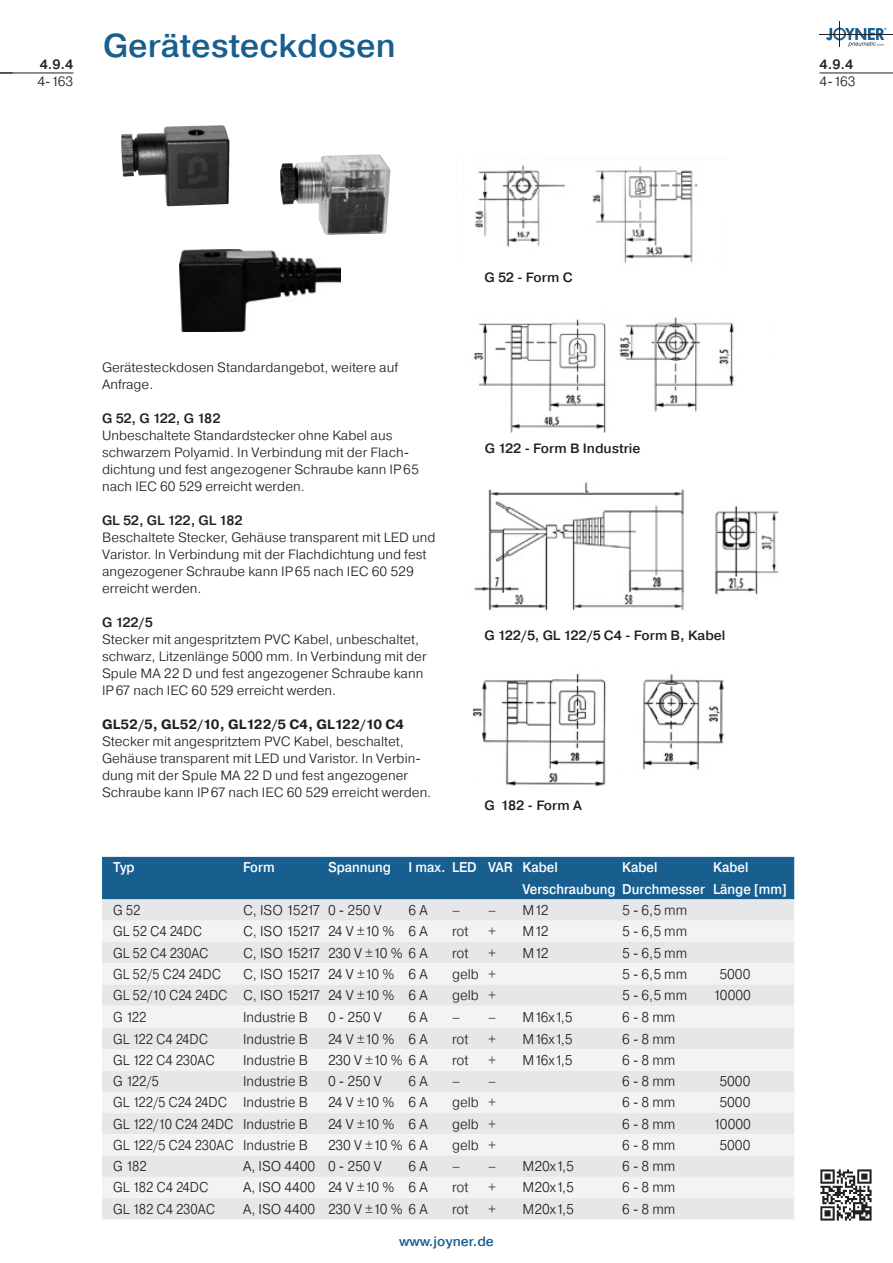
<style>
.page{position:relative;width:893px;height:1263px;background:#fff}
.page>*{position:absolute;margin:0;border:0;box-sizing:border-box;transform-origin:0 0}
.t1{font:500 33px "Pragmatica";color:#185f90}
.t2{font:300 14.1px "Pragmatica";color:#231f20;scale:.95 1}
.t3{font:300 14.1px "Pragmatica";color:#231f20;scale:.9 1}
.t4{font:500 14.1px/21.3px "Pragmatica";color:#fff;scale:.9 1}
.t5{font:300 14.1px "Pragmatica";letter-spacing:-.07em;color:#231f20;scale:.95 1}
.t6{font:300 14.1px "Pragmatica";letter-spacing:-.03em;color:#231f20;scale:.9 1}
.t7{font:300 14.1px "Pragmatica";letter-spacing:-.02em;color:#231f20;scale:.95 1}
.t8{font:300 13.5px/17px "Pragmatica";color:#231f20}
.t9{font:500 13.5px "Pragmatica";color:#231f20}
.t10{font:700 13.5px "Pragmatica";color:#231f20}
.t11{font:500 13.5px "Pragmatica";color:#185f90}
</style>
<div class="page">
<img style="left:473px;top:317px;width:261px;height:115px">
<img style="left:475px;top:165px;width:223px;height:98px">
<img style="left:121px;top:125px;width:109px;height:81px">
<img style="left:280px;top:154px;width:111px;height:81px">
<img style="left:180px;top:249px;width:161px;height:82px">
<img style="left:474px;top:482px;width:305px;height:129px">
<img style="left:472px;top:673px;width:252px;height:114px">
<hr style="left:820px;top:73px;width:73px;height:1px;background:#231f20">
<hr style="left:0;top:73px;width:73px;height:1px;background:#231f20">
<svg style="left:826px;top:21px;width:60px;height:26px"></svg>
<hr style="left:820px;top:34px;width:73px;height:1px;background:#231f20">
<img style="left:821px;top:1169px;width:51px;height:51px">
<div style="left:102px;top:857px;width:692px;height:42px;background:#185f90"></div>
<svg style="left:102px;top:899px;width:692px;height:22px;background:#e5e6e8"></svg>
<svg style="left:102px;top:921px;width:692px;height:234px;fill:#f2f3f4"></svg>
<svg style="left:102px;top:1155px;width:692px;height:64px"></svg>
<h1 class="t1" style="left:103px;top:25px;width:294px">Gerätesteckdosen</h1>
<p class="t9" style="left:40px;top:56px;width:35px">4.9.4</p>
<p class="t9" style="left:820px;top:56px;width:35px">4.9.4</p>
<p class="t8" style="left:37px;top:73px;width:37px">4-163</p>
<p class="t8" style="left:820px;top:73px;width:37px">4-163</p>
<p class="t8" style="left:102px;top:359px;width:298px">Gerätesteckdosen Standardangebot, weitere auf<br>Anfrage.</p>
<p class="t9" style="left:102px;top:410px;width:120px">G 52, G 122, G 182</p>
<p class="t8" style="left:102px;top:427px;width:318px">Unbeschaltete Standardstecker ohne Kabel aus schwarzem Polyamid. In Verbindung mit der Flach&shy;dichtung und fest angezogener Schraube kann IP65 nach IEC 60 529 erreicht werden.</p>
<p class="t9" style="left:102px;top:512px;width:142px">GL 52, GL 122, GL 182</p>
<p class="t8" style="left:102px;top:529px;width:335px">Beschaltete Stecker, Gehäuse transparent mit LED und Varistor. In Verbindung mit der Flachdichtung und fest angezogener Schraube kann IP65 nach IEC 60 529 erreicht werden.</p>
<p class="t9" style="left:102px;top:614px;width:52px">G 122/5</p>
<p class="t8" style="left:102px;top:631px;width:326px">Stecker mit angespritztem PVC Kabel, unbeschaltet, schwarz, Litzenlänge 5000 mm. In Verbindung mit der Spule MA 22 D und fest angezogener Schraube kann IP67 nach IEC 60 529 erreicht werden.</p>
<p class="t10" style="left:102px;top:716px;width:304px">GL52/5, GL52/10, GL122/5 C4, GL122/10 C4</p>
<p class="t8" style="left:102px;top:733px;width:331px">Stecker mit angespritztem PVC Kabel, beschaltet, Gehäuse transparent mit LED und Varistor. In Verbin&shy;dung mit der Spule MA 22 D und fest angezogener Schraube kann IP67 nach IEC 60 529 erreicht werden.</p>
<p class="t9" style="left:484px;top:269px;width:90px">G 52 - Form C</p>
<p class="t9" style="left:485px;top:439px;width:157px">G 122 - Form B Industrie</p>
<p class="t9" style="left:484px;top:626px;width:243px">G 122/5, GL 122/5 C4 - Form B, Kabel</p>
<p class="t9" style="left:484px;top:796px;width:99px">G 182 - Form A</p>
<p class="t4" style="left:113px;top:857px;width:25px">Typ</p>
<p class="t4" style="left:243px;top:857px;width:37px">Form</p>
<p class="t4" style="left:328px;top:857px;width:257px">Spannung I max. LED VAR Kabel</p>
<p class="t4" style="left:622px;top:857px;width:41px">Kabel</p>
<p class="t4" style="left:523px;top:857px;width:295px;text-indent:191px">Kabel<br>Verschraubung Durchmesser Länge [mm]</p>
<p class="t3" style="left:113px;top:901px;width:32px">G 52</p>
<p class="t2" style="left:243px;top:901px;width:147px">C, ISO 15217 0 - 250 V</p>
<p class="t2" style="left:409px;top:901px;width:22px">6 A</p>
<p class="t2" style="left:452px;top:901px;width:48px">– –</p>
<p class="t2" style="left:523px;top:901px;width:29px">M12</p>
<p class="t2" style="left:622px;top:901px;width:70px">5 - 6,5 mm</p>
<p class="t3" style="left:113px;top:922px;width:100px">GL 52 C4 24DC</p>
<p class="t5" style="left:243px;top:922px;width:196px">C, ISO 15217 24 V ±10 % 6 A</p>
<p class="t2" style="left:452px;top:922px;width:19px">rot</p>
<p class="t2" style="left:488px;top:922px;width:10px">+</p>
<p class="t2" style="left:523px;top:922px;width:29px">M12</p>
<p class="t2" style="left:622px;top:922px;width:70px">5 - 6,5 mm</p>
<p class="t3" style="left:113px;top:944px;width:107px">GL 52 C4 230AC</p>
<p class="t7" style="left:243px;top:944px;width:196px">C, ISO 15217 230 V ±10 % 6 A</p>
<p class="t2" style="left:452px;top:944px;width:19px">rot</p>
<p class="t2" style="left:488px;top:944px;width:10px">+</p>
<p class="t2" style="left:523px;top:944px;width:29px">M12</p>
<p class="t2" style="left:622px;top:944px;width:70px">5 - 6,5 mm</p>
<p class="t3" style="left:113px;top:965px;width:121px">GL 52/5 C24 24DC</p>
<p class="t5" style="left:243px;top:965px;width:196px">C, ISO 15217 24 V ±10 % 6 A</p>
<p class="t2" style="left:452px;top:965px;width:48px">gelb +</p>
<p class="t2" style="left:622px;top:965px;width:70px">5 - 6,5 mm</p>
<p class="t2" style="left:719px;top:965px;width:34px">5000</p>
<p class="t6" style="left:113px;top:986px;width:351px">GL 52/10 C24 24DC C, ISO 15217 24 V ±10 % 6 A</p>
<p class="t2" style="left:452px;top:986px;width:48px">gelb +</p>
<p class="t2" style="left:622px;top:986px;width:70px">5 - 6,5 mm</p>
<p class="t2" style="left:713px;top:986px;width:41px">10000</p>
<p class="t3" style="left:113px;top:1008px;width:38px">G 122</p>
<p class="t2" style="left:243px;top:1008px;width:70px">Industrie B</p>
<p class="t2" style="left:328px;top:1008px;width:58px">0 - 250 V</p>
<p class="t2" style="left:409px;top:1008px;width:22px">6 A</p>
<p class="t2" style="left:452px;top:1008px;width:48px">– –</p>
<p class="t2" style="left:523px;top:1008px;width:54px">M16x1,5</p>
<p class="t2" style="left:622px;top:1008px;width:58px">6 - 8 mm</p>
<p class="t3" style="left:113px;top:1030px;width:107px">GL 122 C4 24DC</p>
<p class="t2" style="left:243px;top:1030px;width:70px">Industrie B</p>
<p class="t2" style="left:328px;top:1030px;width:107px">24 V ±10 % 6 A</p>
<p class="t2" style="left:452px;top:1030px;width:19px">rot</p>
<p class="t2" style="left:488px;top:1030px;width:10px">+</p>
<p class="t2" style="left:523px;top:1030px;width:54px">M16x1,5</p>
<p class="t2" style="left:622px;top:1030px;width:58px">6 - 8 mm</p>
<p class="t3" style="left:113px;top:1051px;width:114px">GL 122 C4 230AC</p>
<p class="t2" style="left:243px;top:1051px;width:70px">Industrie B</p>
<p class="t2" style="left:328px;top:1051px;width:107px">230 V ±10 % 6 A</p>
<p class="t2" style="left:452px;top:1051px;width:19px">rot</p>
<p class="t2" style="left:488px;top:1051px;width:10px">+</p>
<p class="t2" style="left:523px;top:1051px;width:54px">M16x1,5</p>
<p class="t2" style="left:622px;top:1051px;width:58px">6 - 8 mm</p>
<p class="t3" style="left:113px;top:1072px;width:52px">G 122/5</p>
<p class="t2" style="left:243px;top:1072px;width:70px">Industrie B</p>
<p class="t2" style="left:328px;top:1072px;width:58px">0 - 250 V</p>
<p class="t2" style="left:409px;top:1072px;width:22px">6 A</p>
<p class="t2" style="left:452px;top:1072px;width:48px">– –</p>
<p class="t2" style="left:622px;top:1072px;width:58px">6 - 8 mm</p>
<p class="t2" style="left:719px;top:1072px;width:34px">5000</p>
<p class="t3" style="left:113px;top:1093px;width:218px">GL 122/5 C24 24DC Industrie B</p>
<p class="t2" style="left:328px;top:1093px;width:107px">24 V ±10 % 6 A</p>
<p class="t2" style="left:452px;top:1093px;width:48px">gelb +</p>
<p class="t2" style="left:622px;top:1093px;width:58px">6 - 8 mm</p>
<p class="t2" style="left:719px;top:1093px;width:34px">5000</p>
<p class="t3" style="left:113px;top:1115px;width:218px">GL 122/10 C24 24DC Industrie B</p>
<p class="t2" style="left:328px;top:1115px;width:107px">24 V ±10 % 6 A</p>
<p class="t2" style="left:452px;top:1115px;width:48px">gelb +</p>
<p class="t2" style="left:622px;top:1115px;width:58px">6 - 8 mm</p>
<p class="t2" style="left:713px;top:1115px;width:41px">10000</p>
<p class="t3" style="left:113px;top:1136px;width:218px">GL 122/5 C24 230AC Industrie B</p>
<p class="t2" style="left:328px;top:1136px;width:107px">230 V ±10 % 6 A</p>
<p class="t2" style="left:452px;top:1136px;width:48px">gelb +</p>
<p class="t2" style="left:622px;top:1136px;width:58px">6 - 8 mm</p>
<p class="t2" style="left:719px;top:1136px;width:34px">5000</p>
<p class="t3" style="left:113px;top:1157px;width:39px">G 182</p>
<p class="t2" style="left:243px;top:1157px;width:147px">A, ISO 4400 0 - 250 V</p>
<p class="t2" style="left:409px;top:1157px;width:22px">6 A</p>
<p class="t2" style="left:452px;top:1157px;width:48px">– –</p>
<p class="t2" style="left:523px;top:1157px;width:55px">M20x1,5</p>
<p class="t2" style="left:622px;top:1157px;width:58px">6 - 8 mm</p>
<p class="t3" style="left:113px;top:1178px;width:107px">GL 182 C4 24DC</p>
<p class="t2" style="left:243px;top:1178px;width:196px">A, ISO 4400 24 V ±10 % 6 A</p>
<p class="t2" style="left:452px;top:1178px;width:19px">rot</p>
<p class="t2" style="left:488px;top:1178px;width:10px">+</p>
<p class="t2" style="left:523px;top:1178px;width:55px">M20x1,5</p>
<p class="t2" style="left:622px;top:1178px;width:58px">6 - 8 mm</p>
<p class="t3" style="left:113px;top:1200px;width:115px">GL 182 C4 230AC</p>
<p class="t2" style="left:243px;top:1200px;width:196px">A, ISO 4400 230 V ±10 % 6 A</p>
<p class="t2" style="left:452px;top:1200px;width:19px">rot</p>
<p class="t2" style="left:488px;top:1200px;width:10px">+</p>
<p class="t2" style="left:523px;top:1200px;width:55px">M20x1,5</p>
<p class="t2" style="left:622px;top:1200px;width:58px">6 - 8 mm</p>
<p class="t11" style="left:399px;top:1233px;width:96px">www.joyner.de</p>
</div>
